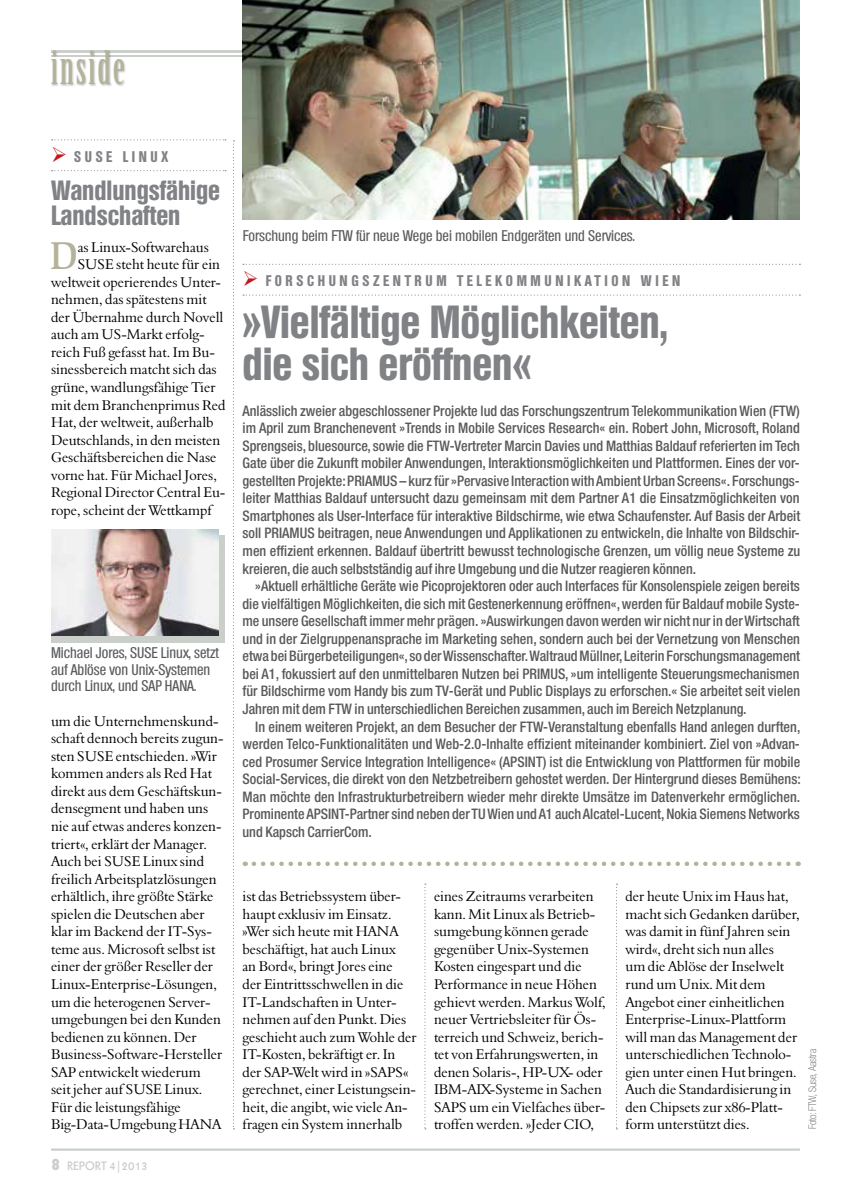
<style>
.page{position:relative;width:851px;height:1191px;background:#fff}
.page>*{position:absolute;margin:0;border:0;box-sizing:border-box;transform-origin:0 0}
.t1{font:700 condensed 45px/42px "Olympia";color:#808285}
.t2{font:45px "Birch Std";letter-spacing:.05em;color:#b4b39a}
.t3{font:500 39.9px "Slimbach";color:#b4b39a}
.t4{font:700 condensed 27px/25.5px "Olympia";color:#808285}
.t5{font:500 condensed 15px/16.5px "Olympia";color:#58595b}
.t6{font:700 condensed 15px "Olympia";letter-spacing:.25em;color:#808285}
.t7{font:500 condensed 14.55px/17.5px "Helvetica Neue";color:#58595b;text-align:justify}
.t8{font:14.55px/17.5px "Aldine 401 BT Roman A";color:#000}
.t9{font:12px "Geometric 231 BT Bold C";color:#cacfca}
.t10{font:300 condensed 10.5px "Olnova";color:#58595b}
.s1{color:#c4161c}
.s2{font-family:"Geometric 231 BT Heavy C";font-size:16.5px}
</style>
<div class="page">
<hr style="left:51px;top:1148px;width:748px;height:2px;background:#cacfca">
<svg style="left:616px;top:883px;width:1px;height:246px"></svg>
<svg style="left:424px;top:883px;width:2px;height:246px"></svg>
<svg style="left:233px;top:140px;width:1px;height:989px"></svg>
<hr style="left:51px;top:50px;width:748px;height:3px;background:#cacfca">
<hr style="left:51px;top:55px;width:748px;height:1px;background:#cacfca">
<div style="left:50px;top:50px;width:77px;height:37px;background:#000;opacity:.3"></div>
<svg style="left:243px;top:264px;width:557px;height:1px"></svg>
<svg style="left:243px;top:294px;width:557px;height:2px"></svg>
<svg style="left:52px;top:139px;width:174px;height:1px"></svg>
<svg style="left:52px;top:170px;width:174px;height:1px"></svg>
<img style="left:242px;top:0;width:557px;height:219px">
<svg style="left:254px;top:861px;width:544px;height:5px"></svg>
<div style="left:51px;top:536px;width:173px;height:107px;background:#cacfca"></div>
<img style="left:51px;top:530px;width:168px;height:105px">
<h1 class="t2" style="left:51px;top:42px;width:75px">inside</h1>
<p class="t6" style="left:51px;top:148px;width:118px"><span class="s1">➢</span> SUSE LINUX</p>
<h3 class="t4" style="left:51px;top:178px;width:171px">WANDLUNGSFÄHIGE<br>LANDSCHAFTEN</h3>
<h2 class="t3" style="left:50px;top:232px;width:29px">D</h2>
<p class="t8" style="left:78px;top:238px;width:133px">as Linux-Softwarehaus</p>
<p class="t8" style="left:78px;top:255px;width:144px">SUSE steht heute für ein</p>
<p class="t8" style="left:51px;top:273px;width:171px">weltweit operierendes Unter-</p>
<p class="t8" style="left:51px;top:290px;width:157px">nehmen, das spätestens mit</p>
<p class="t8" style="left:51px;top:308px;width:174px">der Übernahme durch Novell</p>
<p class="t8" style="left:51px;top:325px;width:155px">auch am US-Markt erfolg-</p>
<p class="t8" style="left:51px;top:343px;width:165px">reich Fuß gefasst hat. Im Bu-</p>
<p class="t8" style="left:51px;top:361px;width:167px">sinessbereich matcht sich das</p>
<p class="t8" style="left:51px;top:378px;width:166px">grüne, wandlungsfähige Tier</p>
<p class="t8" style="left:51px;top:396px;width:176px">mit dem Branchenprimus Red</p>
<p class="t8" style="left:51px;top:413px;width:164px">Hat, der weltweit, außerhalb</p>
<p class="t8" style="left:51px;top:431px;width:171px">Deutschlands, in den meisten</p>
<p class="t8" style="left:51px;top:448px;width:167px">Geschäftsbereichen die Nase</p>
<p class="t8" style="left:51px;top:466px;width:167px">vorne hat. Für Michael Jores,</p>
<p class="t8" style="left:51px;top:483px;width:176px">Regional Director Central Eu-</p>
<p class="t8" style="left:51px;top:501px;width:162px">rope, scheint der Wettkampf</p>
<p class="t5" style="left:51px;top:644px;width:169px">Michael Jores, SUSE Linux, setzt auf Ablöse von Unix-Systemen durch Linux, und SAP HANA.</p>
<p class="t8" style="left:51px;top:712px;width:174px">um die Unternehmenskund&shy;schaft dennoch bereits zugun&shy;sten SUSE entschieden. »Wir kommen anders als Red Hat direkt aus dem Geschäftskun&shy;densegment und haben uns nie auf etwas anderes konzen&shy;triert«, erklärt der Manager.<br>Auch bei SUSE Linux sind freilich Arbeitsplatzlösungen erhältlich, ihre größte Stärke spielen die Deutschen aber klar im Backend der IT-Sys&shy;teme aus. Microsoft selbst ist einer der größer Reseller der<br>Linux-Enterprise-Lösungen, um die heterogenen Server&shy;umgebungen bei den Kunden bedienen zu können. Der<br>Business-Software-Hersteller<br>SAP entwickelt wiederum seit jeher auf SUSE Linux.<br>Für die leistungsfähige<br>Big-Data-Umgebung HANA</p>
<p class="t9" style="left:51px;top:1157px;width:98px"><span class="s2">8</span> REPORT 4|2013</p>
<p class="t5" style="left:243px;top:227px;width:393px">Forschung beim FTW für neue Wege bei mobilen Endgeräten und Services.</p>
<p class="t6" style="left:242px;top:272px;width:439px"><span class="s1">➢</span> FORSCHUNGSZENTRUM TELEKOMMUNIKATION WIEN</p>
<h1 class="t1" style="left:242px;top:301px;width:426px">»VIELFÄLTIGE MÖGLICHKEITEN,<br>DIE SICH ERÖFFNEN«</h1>
<p class="t7" style="left:242px;top:401px;width:559px">Anlässlich zweier abgeschlossener Projekte lud das Forschungszentrum Telekommunikation Wien (FTW) im April zum Branchenevent »Trends in Mobile Services Research« ein. Robert John, Microsoft, Roland Sprengseis, bluesource, sowie die FTW-Vertreter Marcin Davies und Matthias Baldauf referierten im Tech Gate über die Zukunft mobiler Anwendungen, Interaktionsmöglichkeiten und Plattformen. Eines der vor&shy;gestellten Projekte: PRIAMUS – kurz für »Pervasive Interaction with Ambient Urban Screens«. Forschungs&shy;leiter Matthias Baldauf untersucht dazu gemeinsam mit dem Partner A1 die Einsatzmöglichkeiten von Smartphones als User-Interface für interaktive Bildschirme, wie etwa Schaufenster. Auf Basis der Arbeit soll PRIAMUS beitragen, neue Anwendungen und Applikationen zu entwickeln, die Inhalte von Bildschir&shy;men effizient erkennen. Baldauf übertritt bewusst technologische Grenzen, um völlig neue Systeme zu kreieren, die auch selbstständig auf ihre Umgebung und die Nutzer reagieren können.</p>
<p class="t7" style="left:242px;top:577px;width:559px;text-indent:13px">»Aktuell erhältliche Geräte wie Picoprojektoren oder auch Interfaces für Konsolenspiele zeigen bereits die vielfältigen Möglichkeiten, die sich mit Gestenerkennung eröffnen«, werden für Baldauf mobile Syste&shy;me unsere Gesellschaft immer mehr prägen. »Auswirkungen davon werden wir nicht nur in der Wirtschaft und in der Zielgruppenansprache im Marketing sehen, sondern auch bei der Vernetzung von Menschen etwa bei Bürgerbeteiligungen«, so der Wissenschafter. Waltraud Müllner, Leiterin Forschungsmanagement bei A1, fokussiert auf den unmittelbaren Nutzen bei PRIMUS, »um intelligente Steuerungsmechanismen für Bildschirme vom Handy bis zum TV-Gerät und Public Displays zu erforschen.« Sie arbeitet seit vielen Jahren mit dem FTW in unterschiedlichen Bereichen zusammen, auch im Bereich Netzplanung.</p>
<p class="t7" style="left:242px;top:717px;width:559px;text-indent:13px">In einem weiteren Projekt, an dem Besucher der FTW-Veranstaltung ebenfalls Hand anlegen durften, werden Telco-Funktionalitäten und Web-2.0-Inhalte effizient miteinander kombiniert. Ziel von »Advan&shy;ced Prosumer Service Integration Intelligence« (APSINT) ist die Entwicklung von Plattformen für mobile Social-Services, die direkt von den Netzbetreibern gehostet werden. Der Hintergrund dieses Bemühens:<br>Man möchte den Infrastrukturbetreibern wieder mehr direkte Umsätze im Datenverkehr ermöglichen.<br>Prominente APSINT-Partner sind neben der TU Wien und A1 auch Alcatel-Lucent, Nokia Siemens Networks und Kapsch CarrierCom.</p>
<p class="t8" style="left:242px;top:887px;width:176px">ist das Betriebssystem über&shy;haupt exklusiv im Einsatz. »Wer sich heute mit HANA beschäftigt, hat auch Linux<br>an Bord«, bringt Jores eine<br>der Eintrittsschwellen in die<br>IT-Landschaften in Unter&shy;nehmen auf den Punkt. Dies geschieht auch zum Wohle der<br>IT-Kosten, bekräftigt er. In der SAP-Welt wird in »SAPS« gerechnet, einer Leistungsein&shy;heit, die angibt, wie viele An&shy;fragen ein System innerhalb</p>
<p class="t8" style="left:434px;top:887px;width:173px">eines Zeitraums verarbeiten kann. Mit Linux als Betrieb&shy;sumgebung können gerade gegenüber Unix-Systemen<br>Kosten eingespart und die<br>Performance in neue Höhen gehievt werden. Markus Wolf, neuer Vertriebsleiter für Ös&shy;terreich und Schweiz, berich&shy;tet von Erfahrungswerten, in denen Solaris-, HP-UX- oder<br>IBM-AIX-Systeme in Sachen<br>SAPS um ein Vielfaches über&shy;troffen werden. »Jeder CIO,</p>
<p class="t8" style="left:625px;top:887px;width:175px">der heute Unix im Haus hat, macht sich Gedanken darüber, was damit in fünf Jahren sein wird«, dreht sich nun alles<br>um die Ablöse der Inselwelt rund um Unix. Mit dem<br>Angebot einer einheitlichen<br>Enterprise-Linux-Plattform will man das Management der unterschiedlichen Technolo&shy;gien unter einen Hut bringen.<br>Auch die Standardisierung in den Chipsets zur x86-Platt&shy;form unterstützt dies.</p>
<p class="t10" style="left:805px;top:1129px;width:82px;rotate:-90deg">Foto: FTW, Suse, Aastra</p>
</div>
